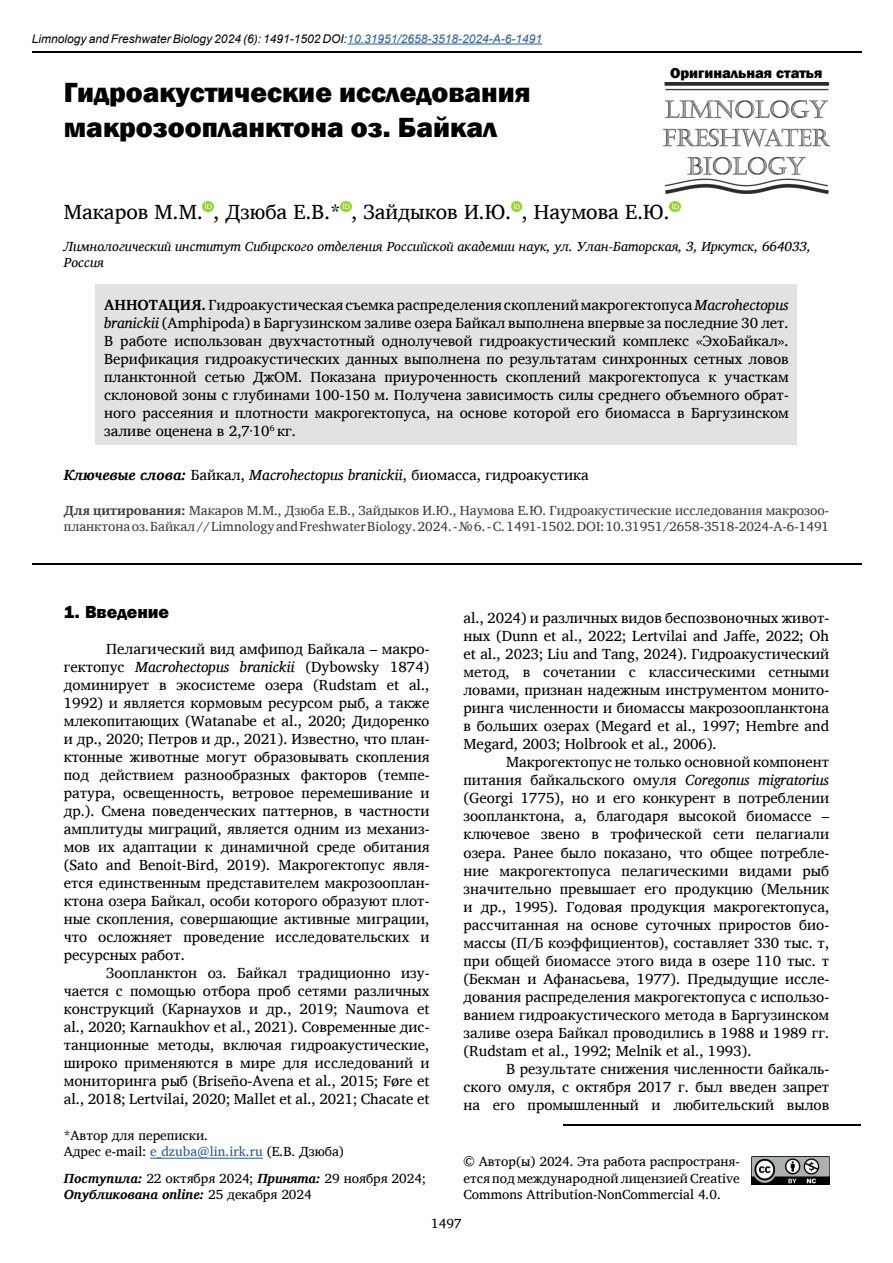
<style>
.page{position:relative;width:893px;height:1263px;background:#fff}
.page>*{position:absolute;margin:0;border:0;box-sizing:border-box;transform-origin:0 0}
.t1{font:800 28.5px/34.2px "Franklin Gothic";color:#000}
.t2{font:21px "Charis SIL";color:#000}
.t3{font:800 18px "Franklin Gothic";color:#000}
.t4{font:15px/18px "Charis SIL";color:#000;text-align:justify}
.t5{font:800 15px "Franklin Gothic";color:#000}
.t6{font:13.5px/16.2px "Charis SIL";color:#000}
.t7{font:13.5px/16.2px "Charis SIL";color:#3c3c3b}
.t8{font:italic 13.5px/16.2px "Charis SIL";color:#000}
.t9{font:italic 12px "Arial";color:#000}
.s1{color:#275b9b}
.s2{font-weight:700}
.s3{font-style:italic}
.s4{font-weight:700;font-style:italic}
</style>
<div class="page">
<hr style="left:32px;top:51px;width:829px;height:2px;background:#000">
<hr style="left:563px;top:1124px;width:298px;height:1px;background:#000">
<img style="left:663px;top:82px;width:166px;height:112px">
<img style="left:751px;top:1157px;width:78px;height:27px">
<hr style="left:347px;top:44px;width:195px;height:1px;background:#275b9b">
<svg style="left:203px;top:201px;width:11px;height:11px"></svg>
<svg style="left:341px;top:201px;width:10px;height:11px"></svg>
<svg style="left:511px;top:201px;width:11px;height:11px"></svg>
<svg style="left:670px;top:201px;width:10px;height:11px"></svg>
<div style="left:96px;top:283px;width:701px;height:161px;background:#e3e2e1"></div>
<hr style="left:150px;top:1158px;width:113px;height:1px;background:#275b9b">
<hr style="left:32px;top:563px;width:829px;height:2px;background:#000">
<p class="t9" style="left:32px;top:31px;width:512px">Limnology and Freshwater Biology 2024 (6): 1491-1502 DOI:<span class="s1">10.31951/2658-3518-2024-A-6-1491</span></p>
<h1 class="t1" style="left:64px;top:76px;width:468px">Гидроакустические исследования макрозоопланктона оз. Байкал</h1>
<p class="t5" style="left:670px;top:63px;width:154px">Оригинальная статья</p>
<h2 class="t2" style="left:64px;top:199px;width:607px">Макаров М.М. , Дзюба Е.В.* , Зайдыков И.Ю. , Наумова Е.Ю.</h2>
<p class="t8" style="left:64px;top:238px;width:749px">Лимнологический институт Сибирского отделения Российской академии наук, ул. Улан-Баторская, 3, Иркутск, 664033,<br>Россия</p>
<p class="t4" style="left:104px;top:296px;width:686px"><span class="s2">АННОТАЦИЯ.</span> Гидроакустическая съемка распределения скоплений макрогектопуса<span class="s3">Macrohectopus branickii</span> (Amphipoda) в Баргузинском заливе озера Байкал выполнена впервые за последние 30 лет.<br>В работе использован двухчастотный однолучевой гидроакустический комплекс «ЭхоБайкал».<br>Верификация гидроакустических данных выполнена по результатам синхронных сетных ловов планктонной сетью ДжОМ. Показана приуроченность скоплений макрогектопуса к участкам склоновой зоны с глубинами 100-150 м. Получена зависимость силы среднего объемного обрат&shy;ного рассеяния и плотности макрогектопуса, на основе которой его биомасса в Баргузинском заливе оценена в 2,7·10<sup>6</sup> кг.</p>
<p class="t4" style="left:64px;top:466px;width:527px"><span class="s4">Ключевые слова:</span> Байкал, <span class="s3">Macrohectopus branickii</span>, биомасса, гидроакустика</p>
<p class="t7" style="left:64px;top:502px;width:767px"><span class="s2">Для цитирования:</span> Макаров М.М., Дзюба Е.В., Зайдыков И.Ю., Наумова Е.Ю. Гидроакустические исследования макрозоо&shy;планктона оз. Байкал // Limnology and Freshwater Biology. 2024. - № 6. - С. 1491-1502. DOI: 10.31951/2658-3518-2024-A-6-1491</p>
<p class="t3" style="left:64px;top:600px;width:107px">1. Введение</p>
<p class="t4" style="left:64px;top:640px;width:367px;text-indent:43px">Пелагический вид амфипод Байкала – макро&shy;гектопус <span class="s3">Macrohectopus branickii</span> (Dybowsky 1874) доминирует в экосистеме озера (Rudstam et al., 1992) и является кормовым ресурсом рыб, а также млекопитающих (Watanabe et al., 2020; Дидоренко и др., 2020; Петров и др., 2021). Известно, что план&shy;ктонные животные могут образовывать скопления под действием разнообразных факторов (темпе&shy;ратура, освещенность, ветровое перемешивание и др.). Смена поведенческих паттернов, в частности амплитуды миграций, является одним из механиз&shy;мов их адаптации к динамичной среде обитания (Sato and Benoit-Bird, 2019). Макрогектопус явля&shy;ется единственным представителем макрозооплан&shy;ктона озера Байкал, особи которого образуют плот&shy;ные скопления, совершающие активные миграции, что осложняет проведение исследовательских и ресурсных работ.</p>
<p class="t4" style="left:64px;top:964px;width:367px;text-indent:43px">Зоопланктон оз. Байкал традиционно изу&shy;чается с помощью отбора проб сетями различных конструкций (Карнаухов и др., 2019; Naumova et al., 2020; Karnaukhov et al., 2021). Современные дис&shy;танционные методы, включая гидроакустические, широко применяются в мире для исследований и мониторинга рыб (Briseño-Avena et al., 2015; Føre et al., 2018; Lertvilai, 2020; Mallet et al., 2021; Chacate et</p>
<p class="t6" style="left:64px;top:1127px;width:282px">*Автор для переписки.<br>Адрес e-mail: <span class="s1">e_dzuba@lin.irk.ru</span> (Е.В. Дзюба)</p>
<p class="t6" style="left:64px;top:1170px;width:364px"><span class="s4">Поступила:</span> 22 октября 2024; <span class="s4">Принята:</span> 29 ноября 2024;<br><span class="s4">Опубликована online:</span> 25 декабря 2024</p>
<p class="t4" style="left:463px;top:609px;width:367px">al., 2024) и различных видов беспозвоночных живот&shy;ных (Dunn et al., 2022; Lertvilai and Jaffe, 2022; Oh et al., 2023; Liu and Tang, 2024). Гидроакустический метод, в сочетании с классическими сетными ловами, признан надежным инструментом монито&shy;ринга численности и биомассы макрозоопланктона в больших озерах (Megard et al., 1997; Hembre and Megard, 2003; Holbrook et al., 2006).</p>
<p class="t4" style="left:463px;top:753px;width:367px;text-indent:43px">Макрогектопус не только основной компонент питания байкальского омуля <span class="s3">Coregonus migratorius </span>(Georgi 1775), но и его конкурент в потреблении зоопланктона, а, благодаря высокой биомассе – ключевое звено в трофической сети пелагиали озера. Ранее было показано, что общее потребле&shy;ние макрогектопуса пелагическими видами рыб значительно превышает его продукцию (Мельник и др., 1995). Годовая продукция макрогектопуса, рассчитанная на основе суточных приростов био&shy;массы (П/Б коэффициентов), составляет 330 тыс. т, при общей биомассе этого вида в озере 110 тыс. т (Бекман и Афанасьева, 1977). Предыдущие иссле&shy;дования распределения макрогектопуса с использо&shy;ванием гидроакустического метода в Баргузинском заливе озера Байкал проводились в 1988 и 1989 гг. (Rudstam et al., 1992; Melnik et al., 1993).</p>
<p class="t4" style="left:463px;top:1059px;width:367px;text-indent:43px">В результате снижения численности байкаль&shy;ского омуля, с октября 2017 г. был введен запрет на его промышленный и любительский вылов</p>
<p class="t6" style="left:463px;top:1154px;width:278px;text-align:justify">© Автор(ы) 2024. Эта работа распространя&shy;ется под международной лицензией Creative Commons Attribution-NonCommercial 4.0.</p>
<p class="t6" style="left:431px;top:1215px;width:32px">1497</p>
</div>
